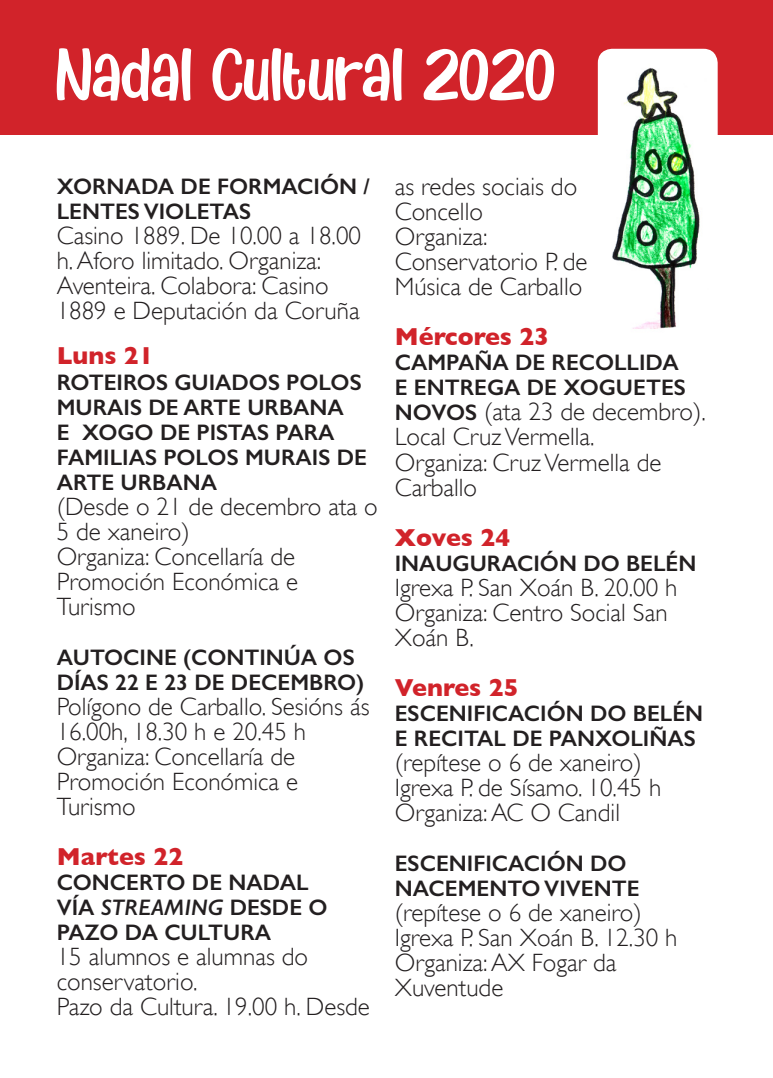
<style>
.page{position:relative;width:773px;height:1078px;background:#fff}
.page>*{position:absolute;margin:0;border:0;box-sizing:border-box;transform-origin:0 0}
.t1{font:55px "Kids Monday";color:#fff}
.t2{font:300 25px/25px "Gill Sans";color:#231f20}
.t3{font:700 25px "Gill Sans";color:#d1232a}
.t4{font:600 22.5px/25px "Gill Sans";color:#231f20}
.s1{font-style:italic}
.s2{font-weight:600;font-size:22.5px}
</style>
<div class="page">
<div style="left:0;top:0;width:772px;height:134px;background:#d1232a"></div>
<div style="left:597px;top:49px;width:120px;height:285px;background:#fff;border-radius:14px"></div>
<img style="left:612px;top:68px;width:88px;height:261px">
<p class="t1" style="left:57px;top:32px;width:500px">Nadal Cultural 2020</p>
<p class="t4" style="left:57px;top:174px;width:314px">XORNADA DE FORMACIÓN /<br>LENTES VIOLETAS</p>
<p class="t2" style="left:57px;top:223px;width:306px">Casino 1889. De 10.00 a 18.00 h. Aforo limitado. Organiza:<br>Aventeira. Colabora: Casino<br>1889 e Deputación da Coruña</p>
<p class="t3" style="left:57px;top:341px;width:98px">Luns 21</p>
<p class="t4" style="left:57px;top:369px;width:311px">ROTEIROS GUIADOS POLOS<br>MURAIS DE ARTE URBANA<br>E XOGO DE PISTAS PARA<br>FAMILIAS POLOS MURAIS DE<br>ARTE URBANA</p>
<p class="t2" style="left:57px;top:493px;width:322px">(Desde o 21 de decembro ata o<br>5 de xaneiro)</p>
<p class="t2" style="left:57px;top:543px;width:243px">Organiza: Concellaría de<br>Promoción Económica e<br>Turismo</p>
<p class="t4" style="left:57px;top:644px;width:309px">AUTOCINE (CONTINÚA OS<br>DÍAS 22 E 23 DE DECEMBRO)</p>
<p class="t2" style="left:57px;top:693px;width:314px">Polígono de Carballo. Sesións ás<br>16.00h, 18.30 h e 20.45 h</p>
<p class="t2" style="left:57px;top:743px;width:243px">Organiza: Concellaría de<br>Promoción Económica e<br>Turismo</p>
<p class="t3" style="left:57px;top:841px;width:128px">Martes 22</p>
<p class="t4" style="left:57px;top:869px;width:253px">CONCERTO DE NADAL</p>
<p class="t4" style="left:57px;top:894px;width:272px">VÍA <span class="s1">STREAMING</span> DESDE O<br>PAZO DA CULTURA</p>
<p class="t2" style="left:57px;top:943px;width:253px">15 alumnos e alumnas do conservatorio.</p>
<p class="t2" style="left:57px;top:993px;width:314px">Pazo da Cultura. 19.00 h. Desde</p>
<p class="t2" style="left:395px;top:174px;width:184px">as redes sociais do<br>Concello</p>
<p class="t2" style="left:395px;top:224px;width:194px">Organiza:<br>Conservatorio P. de<br>Música de Carballo</p>
<p class="t3" style="left:395px;top:322px;width:156px">Mércores 23</p>
<p class="t4" style="left:395px;top:350px;width:292px">CAMPAÑA DE RECOLLIDA<br>E ENTREGA DE XOGUETES</p>
<p class="t2" style="left:395px;top:399px;width:312px"><span class="s2">NOVOS</span> (ata 23 de decembro).</p>
<p class="t2" style="left:395px;top:424px;width:201px">Local Cruz Vermella.</p>
<p class="t2" style="left:395px;top:449px;width:268px">Organiza: Cruz Vermella de<br>Carballo</p>
<p class="t3" style="left:395px;top:522px;width:117px">Xoves 24</p>
<p class="t4" style="left:395px;top:550px;width:303px">INAUGURACIÓN DO BELÉN</p>
<p class="t2" style="left:395px;top:574px;width:284px">Igrexa P. San Xoán B. 20.00 h</p>
<p class="t2" style="left:395px;top:599px;width:274px">Organiza: Centro Social San<br>Xoán B.</p>
<p class="t3" style="left:395px;top:672px;width:125px">Venres 25</p>
<p class="t4" style="left:395px;top:700px;width:310px">ESCENIFICACIÓN DO BELÉN<br>E RECITAL DE PANXOLIÑAS</p>
<p class="t2" style="left:395px;top:749px;width:248px">(repítese o 6 de xaneiro)</p>
<p class="t2" style="left:395px;top:774px;width:268px">Igrexa P. de Sísamo. 10.45 h</p>
<p class="t2" style="left:395px;top:799px;width:227px">Organiza: AC O Candil</p>
<p class="t4" style="left:395px;top:850px;width:246px">ESCENIFICACIÓN DO<br>NACEMENTO VIVENTE</p>
<p class="t2" style="left:395px;top:899px;width:248px">(repítese o 6 de xaneiro)</p>
<p class="t2" style="left:395px;top:924px;width:284px">Igrexa P. San Xoán B. 12.30 h</p>
<p class="t2" style="left:395px;top:949px;width:223px">Organiza: AX Fogar da<br>Xuventude</p>
</div>
